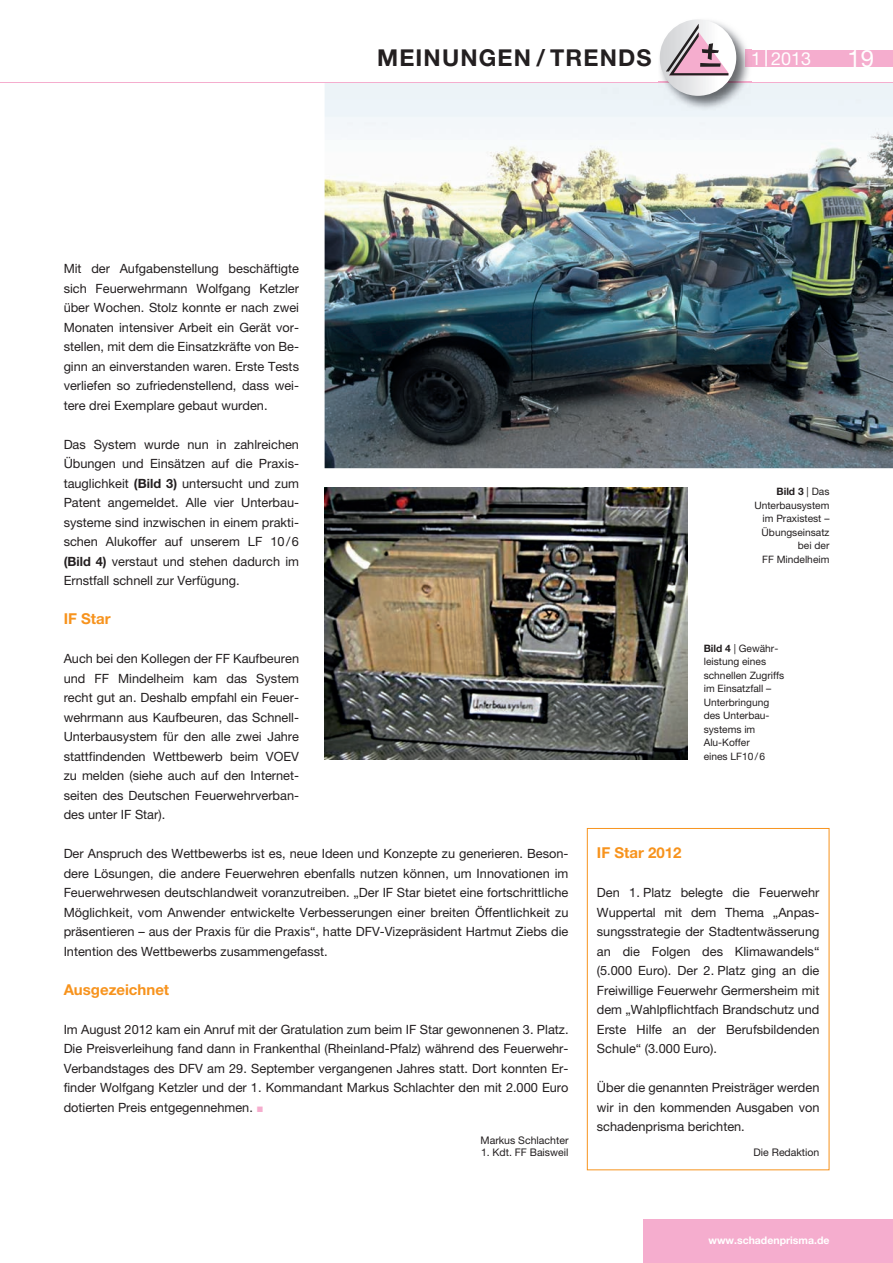
<style>
.page{position:relative;width:893px;height:1263px;background:#fff}
.page>*{position:absolute;margin:0;border:0;box-sizing:border-box;transform-origin:0 0}
.t1{font:24px "Helvetica Neue";color:#fff}
.t2{font:700 23.25px "Helvetica Neue";letter-spacing:.05em;color:#231f20}
.t3{font:18px "Helvetica Neue";color:#fff}
.t4{font:700 15px "Helvetica Neue";color:#f7931d}
.t5{font:12.75px/19.5px "Helvetica Neue";color:#231f20;text-align:justify}
.t6{font:10.5px "Helvetica Neue";color:#231f20}
.t7{font:700 10.5px "Helvetica Neue";color:#fff}
.t8{font:10.2px/13.5px "Helvetica Neue";color:#231f20;text-align:right}
.s1{font-weight:700}
</style>
<div class="page">
<img style="left:324px;top:83px;width:568px;height:385px">
<div style="left:587px;top:828px;width:242px;height:342px;border:1px solid #f7931d"></div>
<img style="left:324px;top:487px;width:363px;height:273px">
<div style="left:745px;top:50px;width:147px;height:17px;background:#f5adce"></div>
<svg style="left:765px;top:50px;width:1px;height:17px"></svg>
<hr style="left:0;top:82px;width:892px;height:1px;background:#f5adce">
<img style="left:658px;top:20px;width:93px;height:91px">
<img style="left:745px;top:50px;width:6px;height:17px">
<img style="left:658px;top:82px;width:93px;height:1px">
<svg style="left:659px;top:19px;width:77px;height:77px"></svg>
<svg style="left:671px;top:24px;width:9px;height:6px"></svg>
<div style="left:644px;top:1219px;width:248px;height:44px;background:#f5adce"></div>
<h2 class="t2" style="left:377px;top:50px;width:276px">MEINUNGEN / TRENDS</h2>
<h3 class="t3" style="left:751px;top:52px;width:62px">1 2013</h3>
<h1 class="t1" style="left:847px;top:50px;width:28px">19</h1>
<p class="t5" style="left:64px;top:260px;width:237px">Mit der Aufgabenstellung beschäftigte sich Feuerwehrmann Wolfgang Ketzler über Wochen. Stolz konnte er nach zwei Monaten intensiver Arbeit ein Gerät vor&shy;stellen, mit dem die Einsatzkräfte von Be&shy;ginn an einverstanden waren. Erste Tests verliefen so zufriedenstellend, dass wei&shy;tere drei Exemplare gebaut wurden.</p>
<p class="t5" style="left:64px;top:436px;width:237px">Das System wurde nun in zahlreichen Übungen und Einsätzen auf die Praxis&shy;tauglichkeit <span class="s1">(Bild 3)</span> untersucht und zum Patent angemeldet. Alle vier Unterbau&shy;systeme sind inzwischen in einem prakti&shy;schen Alukoffer auf unserem LF 10 / 6 <span class="s1">(Bild 4)</span> verstaut und stehen dadurch im Ernstfall schnell zur Verfügung.</p>
<p class="t4" style="left:64px;top:614px;width:48px">IF Star</p>
<p class="t5" style="left:64px;top:650px;width:237px">Auch bei den Kollegen der FF Kaufbeuren und FF Mindelheim kam das System recht gut an. Deshalb empfahl ein Feuer&shy;wehrmann aus Kaufbeuren, das Schnell-Unterbausystem für den alle zwei Jahre stattfindenden Wettbewerb beim VOEV zu melden (siehe auch auf den Internet&shy;seiten des Deutschen Feuerwehrverban&shy;des unter IF Star).</p>
<p class="t5" style="left:64px;top:845px;width:506px">Der Anspruch des Wettbewerbs ist es, neue Ideen und Konzepte zu generieren. Beson&shy;dere Lösungen, die andere Feuerwehren ebenfalls nutzen können, um Innovationen im Feuerwehrwesen deutschlandweit voranzutreiben. „Der IF Star bietet eine fortschrittliche Möglichkeit, vom Anwender entwickelte Verbesserungen einer breiten Öffentlichkeit zu präsentieren – aus der Praxis für die Praxis“, hatte DFV-Vizepräsident Hartmut Ziebs die Intention des Wettbewerbs zusammengefasst.</p>
<p class="t4" style="left:64px;top:984px;width:107px">Ausgezeichnet</p>
<p class="t5" style="left:64px;top:1021px;width:506px">Im August 2012 kam ein Anruf mit der Gratulation zum beim IF Star gewonnenen 3. Platz.<br>Die Preisverleihung fand dann in Frankenthal (Rheinland-Pfalz) während des Feuerwehr-Verbandstages des DFV am 29. September vergangenen Jahres statt. Dort konnten Er&shy;finder Wolfgang Ketzler und der 1. Kommandant Markus Schlachter den mit 2.000 Euro dotierten Preis entgegennehmen.</p>
<p class="t6" style="left:480px;top:1136px;width:89px">Markus Schlachter</p>
<p class="t6" style="left:481px;top:1149px;width:89px">1. Kdt. FF Baisweil</p>
<p class="t8" style="left:754px;top:486px;width:77px"><span class="s1">Bild 3</span> | Das<br>Unterbausystem im Praxistest –<br>Übungseinsatz bei der<br>FF Mindelheim</p>
<p class="t8" style="left:703px;top:643px;width:82px;text-align:left"><span class="s1">Bild 4</span> | Gewähr&shy;leistung eines schnellen Zugriffs im Einsatzfall –<br>Unterbringung des Unterbau&shy;systems im<br>Alu-Koffer<br>eines LF10 / 6</p>
<p class="t4" style="left:597px;top:848px;width:86px">IF Star 2012</p>
<p class="t5" style="left:597px;top:884px;width:224px">Den 1. Platz belegte die Feuerwehr Wuppertal mit dem Thema „Anpas&shy;sungsstrategie der Stadtentwässerung an die Folgen des Klimawandels“ (5.000 Euro). Der 2. Platz ging an die Freiwillige Feuerwehr Germersheim mit dem „Wahlpflichtfach Brandschutz und Erste Hilfe an der Berufsbildenden Schule“ (3.000 Euro).</p>
<p class="t5" style="left:597px;top:1079px;width:224px">Über die genannten Preisträger werden wir in den kommenden Ausgaben von schadenprisma berichten.</p>
<p class="t6" style="left:753px;top:1149px;width:67px">Die Redaktion</p>
<p class="t7" style="left:708px;top:1236px;width:122px">www.schadenprisma.de</p>
</div>
